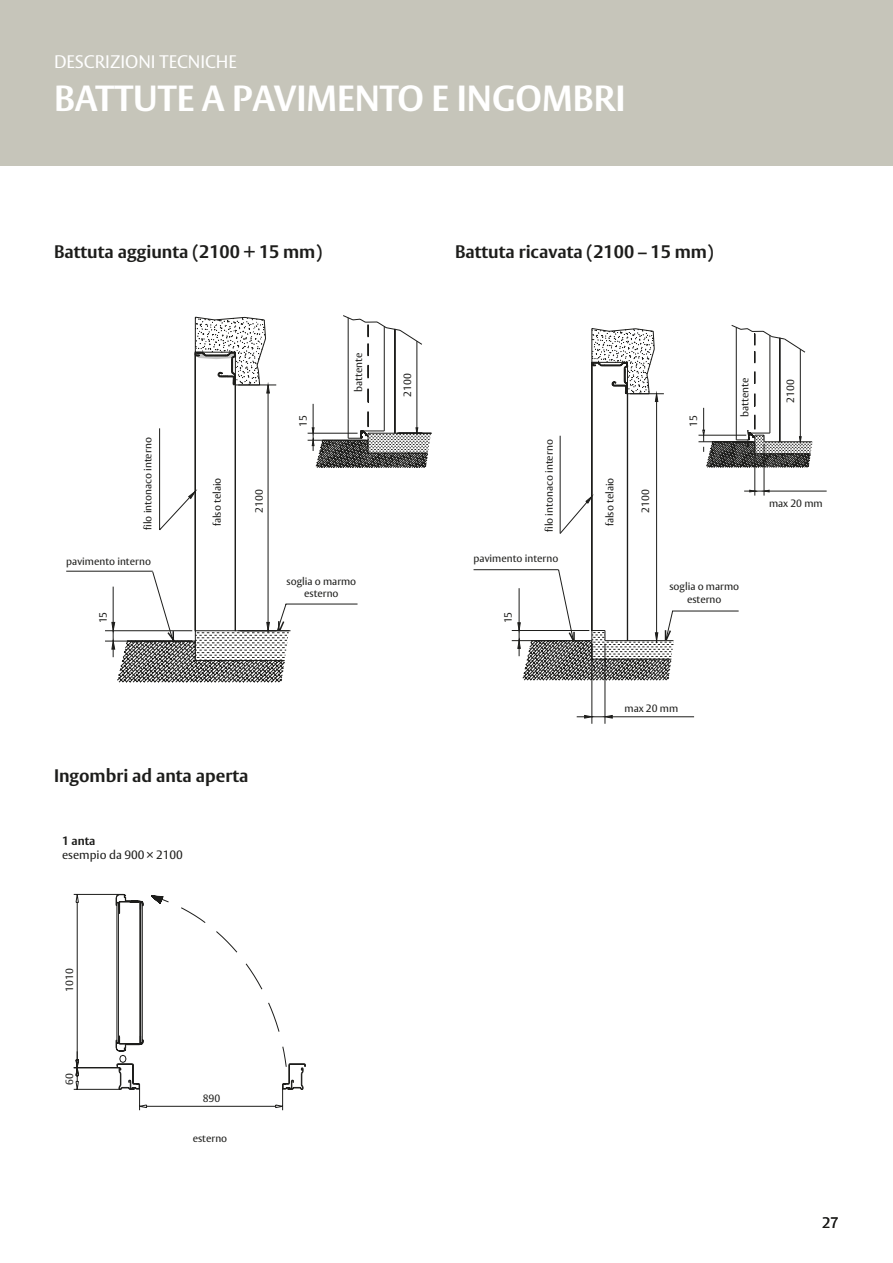
<style>
.page{position:relative;width:893px;height:1263px;background:#fff}
.page>*{position:absolute;margin:0;border:0;box-sizing:border-box;transform-origin:0 0}
.t1{font:700 36px "ASSA Vesta";color:#fff}
.t2{font:700 18px "ASSA Vesta";color:#1d1d1b}
.t3{font:18px "ASSA Vesta";color:#fff}
.t4{font:15px "ASSA Vesta";color:#1d1d1b}
.t5{font:12px "ASSA Vesta";color:#1d1d1b}
.t6{font:700 12px "ASSA Vesta";color:#1d1d1b}
.t7{font:10.5px/12.6px "ASSA Vesta";color:#1d1d1b;text-align:center}
</style>
<div class="page">
<div style="left:0;top:0;width:893px;height:166px;background:#c6c5ba"></div>
<svg style="left:473px;top:325px;width:354px;height:399px"></svg>
<svg style="left:113px;top:428px;width:156px;height:143px"></svg>
<svg style="left:188px;top:317px;width:89px;height:182px"></svg>
<svg style="left:66px;top:571px;width:292px;height:112px"></svg>
<svg style="left:307px;top:315px;width:125px;height:153px"></svg>
<svg style="left:73px;top:894px;width:233px;height:216px"></svg>
<h2 class="t3" style="left:54px;top:51px;width:31px">descri</h2>
<h2 class="t3" style="left:110px;top:51px;width:128px">zioni tecnich e</h2>
<h1 class="t1" style="left:54px;top:76px;width:573px">battute a pavimento e ingomb ri</h1>
<h2 class="t2" style="left:54px;top:241px;width:270px">Battuta aggiunta (2100 + 15 mm)</h2>
<h2 class="t2" style="left:455px;top:241px;width:260px">Battuta ricavata (2100 – 15 mm)</h2>
<p class="t7" style="left:353px;top:392px;width:41px;rotate:-90deg">battente</p>
<p class="t7" style="left:402px;top:397px;width:25px;rotate:-90deg">2100</p>
<p class="t7" style="left:785px;top:403px;width:25px;rotate:-90deg">2100</p>
<p class="t7" style="left:739px;top:417px;width:41px;rotate:-90deg">battente</p>
<p class="t7" style="left:297px;top:427px;width:13px;rotate:-90deg">15</p>
<p class="t7" style="left:687px;top:427px;width:13px;rotate:-90deg">15</p>
<p class="t7" style="left:142px;top:530px;width:94px;rotate:-90deg">filo intonaco interno</p>
<p class="t7" style="left:543px;top:532px;width:94px;rotate:-90deg">filo intonaco interno</p>
<p class="t7" style="left:211px;top:526px;width:50px;rotate:-90deg">falso telaio</p>
<p class="t7" style="left:604px;top:526px;width:50px;rotate:-90deg">falso telaio</p>
<p class="t7" style="left:253px;top:512px;width:25px;rotate:-90deg">2100</p>
<p class="t7" style="left:640px;top:512px;width:25px;rotate:-90deg">2100</p>
<p class="t7" style="left:66px;top:556px;width:86px">pavimento interno</p>
<p class="t7" style="left:474px;top:553px;width:86px">pavimento interno</p>
<p class="t7" style="left:286px;top:575px;width:71px">soglia o marmo esterno</p>
<p class="t7" style="left:669px;top:581px;width:71px">soglia o marmo esterno</p>
<p class="t7" style="left:97px;top:623px;width:13px;rotate:-90deg">15</p>
<p class="t7" style="left:502px;top:623px;width:13px;rotate:-90deg">15</p>
<p class="t7" style="left:769px;top:497px;width:55px">max 20 mm</p>
<h2 class="t2" style="left:54px;top:764px;width:196px">Ingombri ad anta aperta</h2>
<p class="t6" style="left:62px;top:833px;width:35px">1 anta</p>
<p class="t5" style="left:62px;top:848px;width:122px">esempio da 900 × 2100</p>
<p class="t7" style="left:624px;top:702px;width:55px">max 20 mm</p>
<p class="t7" style="left:64px;top:992px;width:25px;rotate:-90deg">1010</p>
<p class="t7" style="left:64px;top:1085px;width:13px;rotate:-90deg">60</p>
<p class="t7" style="left:203px;top:1092px;width:19px">890</p>
<p class="t7" style="left:193px;top:1132px;width:36px">esterno</p>
<h3 class="t4" style="left:822px;top:1213px;width:18px">27</h3>
</div>
